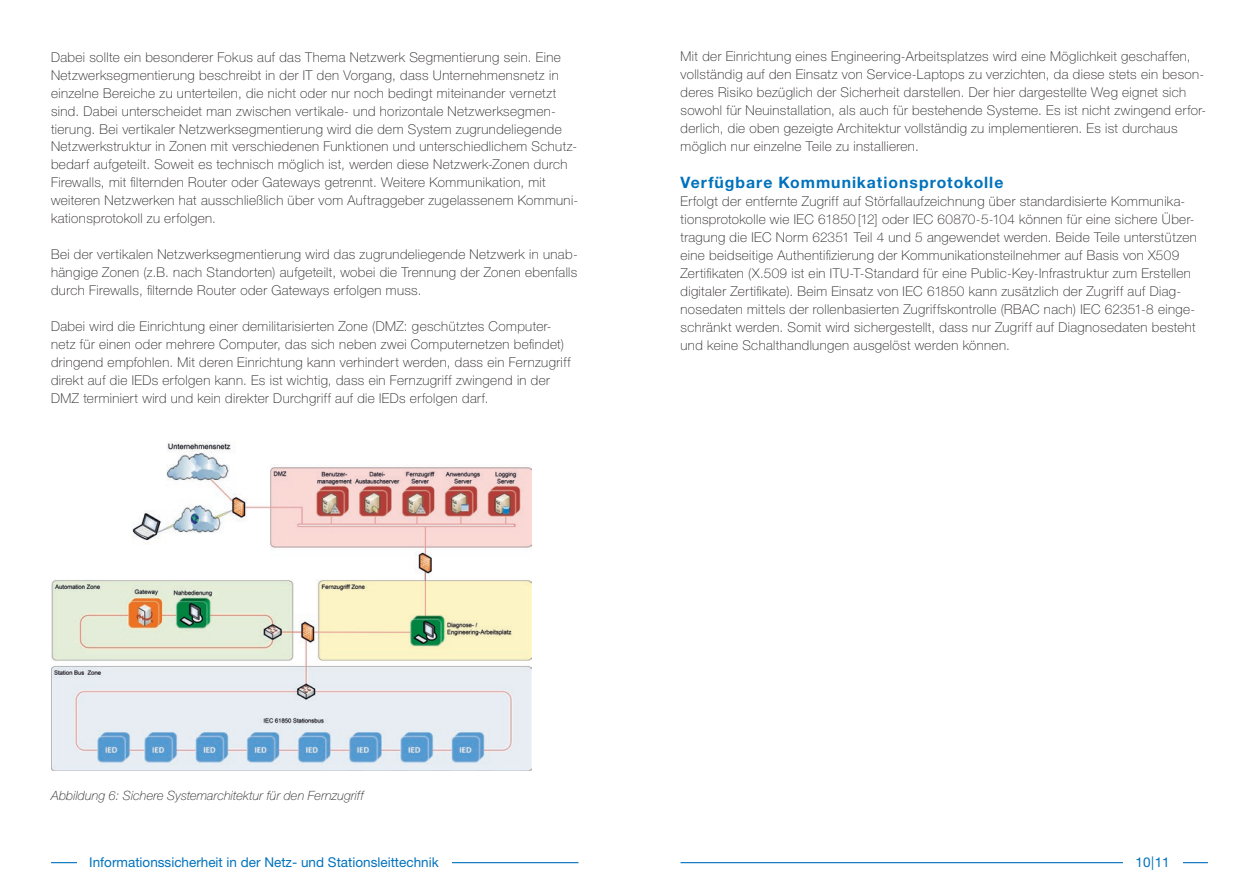
<style>
.page{position:relative;width:1259px;height:893px;background:#fff}
.page>*{position:absolute;margin:0;border:0;box-sizing:border-box;transform-origin:0 0}
.t1{font:700 15.75px "Helvetica Neue LT Std";letter-spacing:.06em;color:#0072bc}
.t2{font:100 13.5px/18px "Helvetica Neue LT Std";letter-spacing:.03em;color:#231f20}
.t3{font:13.5px "Helvetica Neue LT Std";color:#0072bc}
.t4{font:italic 100 12.75px "Helvetica Neue LT Std";letter-spacing:.01em;color:#231f20}
</style>
<div class="page">
<hr style="left:51px;top:862px;width:527px;height:1px;background:#0072bc">
<hr style="left:680px;top:862px;width:528px;height:1px;background:#0072bc">
<div style="left:77px;top:858px;width:374px;height:9px;background:#fff"></div>
<div style="left:1122px;top:858px;width:60px;height:9px;background:#fff"></div>
<img style="left:51px;top:441px;width:481px;height:329px">
<p class="t2" style="left:51px;top:48px;width:529px">Dabei sollte ein besonderer Fokus auf das Thema Netzwerk Segmentierung sein. Eine Netzwerksegmentierung beschreibt in der IT den Vorgang, dass Unternehmensnetz in einzelne Bereiche zu unterteilen, die nicht oder nur noch bedingt miteinander vernetzt sind. Dabei unterscheidet man zwischen vertikale- und horizontale Netzwerksegmen&shy;tierung. Bei vertikaler Netzwerksegmentierung wird die dem System zugrundeliegende Netzwerkstruktur in Zonen mit verschiedenen Funktionen und unterschiedlichem Schutz&shy;bedarf aufgeteilt. Soweit es technisch möglich ist, werden diese Netzwerk-Zonen durch Firewalls, mit filternden Router oder Gateways getrennt. Weitere Kommunikation, mit weiteren Netzwerken hat ausschließlich über vom Auftraggeber zugelassenem Kommuni&shy;kationsprotokoll zu erfolgen.</p>
<p class="t2" style="left:51px;top:246px;width:528px;text-align:justify">Bei der vertikalen Netzwerksegmentierung wird das zugrundeliegende Netzwerk in unab&shy;hängige Zonen (z.B. nach Standorten) aufgeteilt, wobei die Trennung der Zonen ebenfalls durch Firewalls, filternde Router oder Gateways erfolgen muss.</p>
<p class="t2" style="left:51px;top:318px;width:521px">Dabei wird die Einrichtung einer demilitarisierten Zone (DMZ: geschütztes Computer&shy;netz für einen oder mehrere Computer, das sich neben zwei Computernetzen befindet) dringend empfohlen. Mit deren Einrichtung kann verhindert werden, dass ein Fernzugriff direkt auf die IEDs erfolgen kann. Es ist wichtig, dass ein Fernzugriff zwingend in der DMZ terminiert wird und kein direkter Durchgriff auf die IEDs erfolgen darf.</p>
<p class="t2" style="left:680px;top:48px;width:527px">Mit der Einrichtung eines Engineering-Arbeitsplatzes wird eine Möglichkeit geschaffen, vollständig auf den Einsatz von Service-Laptops zu verzichten, da diese stets ein beson&shy;deres Risiko bezüglich der Sicherheit darstellen. Der hier dargestellte Weg eignet sich sowohl für Neuinstallation, als auch für bestehende Systeme. Es ist nicht zwingend erfor&shy;derlich, die oben gezeigte Architektur vollständig zu implementieren. Es ist durchaus möglich nur einzelne Teile zu installieren.</p>
<p class="t1" style="left:680px;top:172px;width:324px">Verfügbare Kommunikationsprotokolle</p>
<p class="t2" style="left:680px;top:192px;width:518px">Erfolgt der entfernte Zugriff auf Störfallaufzeichnung über standardisierte Kommunika&shy;tionsprotokolle wie IEC 61850 [12] oder IEC 60870-5-104 können für eine sichere Über&shy;tragung die IEC Norm 62351 Teil 4 und 5 angewendet werden. Beide Teile unterstützen eine beidseitige Authentifizierung der Kommunikationsteilnehmer auf Basis von X509<br>Zertifikaten (X.509 ist ein ITU-T-Standard für eine Public-Key-Infrastruktur zum Erstellen digitaler Zertifikate). Beim Einsatz von IEC 61850 kann zusätzlich der Zugriff auf Diag&shy;nosedaten mittels der rollenbasierten Zugriffskontrolle (RBAC nach) IEC 62351-8 einge&shy;schränkt werden. Somit wird sichergestellt, dass nur Zugriff auf Diagnosedaten besteht und keine Schalthandlungen ausgelöst werden können.</p>
<p class="t4" style="left:51px;top:788px;width:314px">Abbildung 6: Sichere Systemarchitektur für den Fernzugriff</p>
<p class="t3" style="left:89px;top:855px;width:351px">Informationssicherheit in der Netz- und Stationsleittechnik</p>
<p class="t3" style="left:1135px;top:855px;width:36px">10|11</p>
</div>
